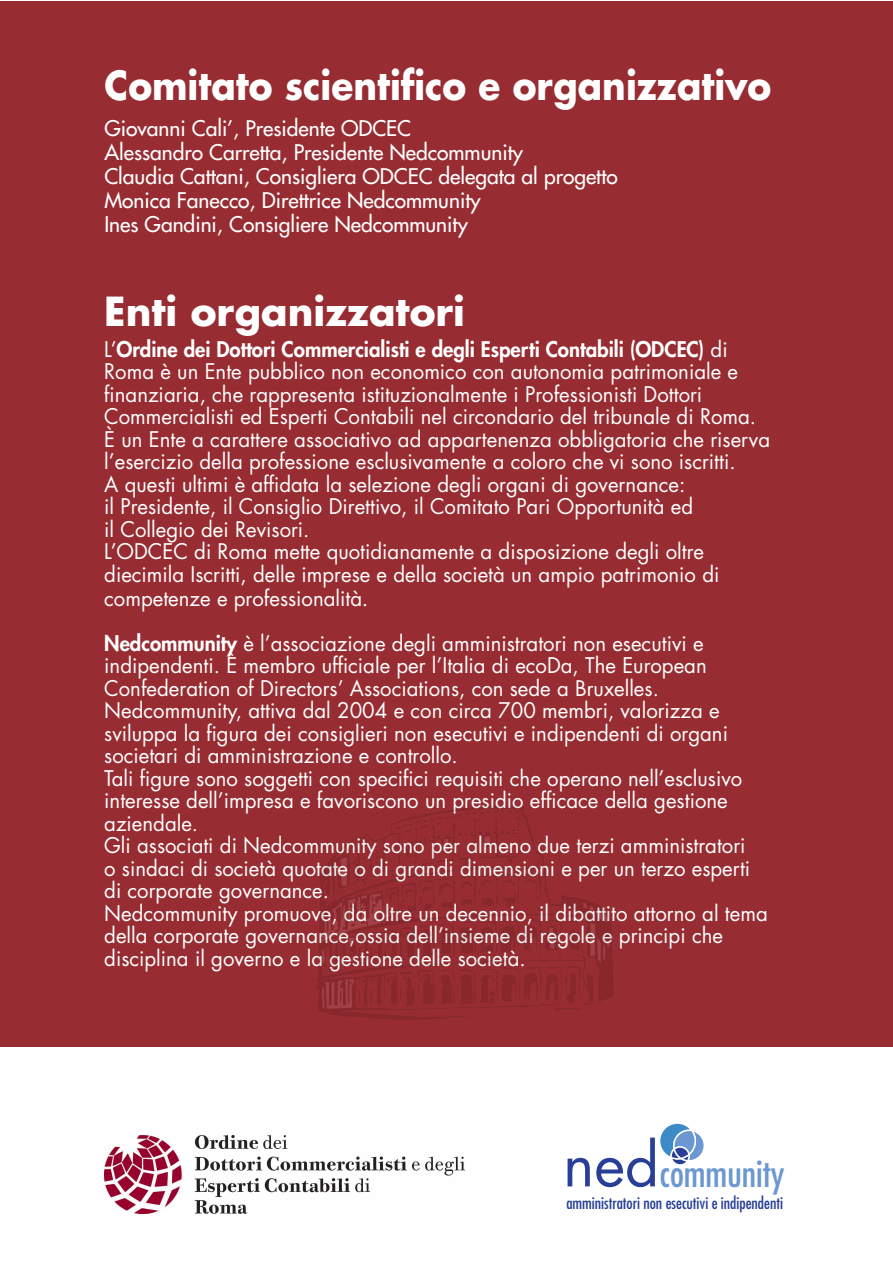
<style>
.page{position:relative;width:893px;height:1263px;background:#fff}
.page>*{position:absolute;margin:0;border:0;box-sizing:border-box;transform-origin:0 0}
.t1{font:59.1px "Futura Std";color:#283e97}
.t2{font:700 39px "Futura Std";color:#fff;scale:.92 1}
.t3{font:700 39px "Futura Std";color:#fff}
.t4{font:condensed 36.9px "Futura Std";color:#6b98d0}
.t5{font:21px/22.5px "Futura Std";color:#fff}
.t6{font:500 21px/24px "Futura Std";color:#fff}
.t7{font:800 19.5px "Futura Std";color:#fff;scale:.92 1}
.t8{font:condensed 16.35px "Futura Std";color:#283e97}
.s1{font-weight:800}
.s2{font-weight:500}
</style>
<div class="page">
<div style="left:0;top:1px;width:893px;height:1046px;background:#972d32"></div>
<img style="left:105px;top:1136px;width:360px;height:77px">
<svg style="left:660px;top:1123px;width:44px;height:42px"></svg>
<img style="left:316px;top:806px;width:298px;height:213px">
<h2 class="t2" style="left:105px;top:59px;width:726px">Comitato scientifico e organizzativo</h2>
<p class="t6" style="left:104px;top:116px;width:515px">Giovanni Cali’, Presidente ODCEC<br>Alessandro Carretta, Presidente Nedcommunity<br>Claudia Cattani, Consigliera ODCEC delegata al progetto Monica Fanecco, Direttrice Nedcommunity<br>Ines Gandini, Consigliere Nedcommunity</p>
<h2 class="t3" style="left:104px;top:285px;width:362px">Enti organizzatori</h2>
<p class="t5" style="left:104px;top:338px;width:667px">L’<span class="s1">Ordine dei Dottori Commercialisti e degli Esperti Contabili (ODCEC)</span> di Roma è un Ente pubblico non economico con autonomia patrimoniale e finanziaria, che rappresenta istituzionalmente i Professionisti Dottori Commercialisti ed Esperti Contabili nel circondario del tribunale di Roma.<br>È un Ente a carattere associativo ad appartenenza obbligatoria che riserva l’esercizio della professione esclusivamente a coloro che vi sono iscritti.<br>A questi ultimi è affidata la selezione degli organi di governance:<br>il Presidente, il Consiglio Direttivo, il Comitato Pari Opportunità ed<br>il Collegio dei Revisori.<br>L’ODCEC di Roma mette quotidianamente a disposizione degli oltre diecimila Iscritti, delle imprese e della società un ampio patrimonio di competenze e professionalità<span class="s2">.</span></p>
<p class="t5" style="left:104px;top:632px;width:665px"><span class="s1">Nedcommunity</span> è l’associazione degli amministratori non esecutivi e indipendenti. È membro ufficiale per l’Italia di ecoDa, The European Confederation of Directors’ Associations, con sede a Bruxelles.<br>Nedcommunity, attiva dal 2004 e con circa 700 membri, valorizza e sviluppa la figura dei consiglieri non esecutivi e indipendenti di organi societari di amministrazione e controllo.<br>Tali figure sono soggetti con specifici requisiti che operano nell’esclusivo interesse dell’impresa e favoriscono un presidio efficace della gestione aziendale.<br>Gli associati di Nedcommunity sono per almeno due terzi amministratori<br>o sindaci di società quotate o di grandi dimensioni e per un terzo esperti di corporate governance.<br>Nedcommunity promuove, da oltre un decennio, il dibattito attorno al tema della corporate governance,ossia dell’insieme di regole e principi che disciplina il governo e la gestione delle società.</p>
<p class="t7" style="left:307px;top:753px;width:277px">mailto:segreteria@odcec.roma.it</p>
<h1 class="t1" style="left:563px;top:1127px;width:98px">ned</h1>
<h3 class="t4" style="left:660px;top:1151px;width:126px">community</h3>
<p class="t8" style="left:566px;top:1193px;width:218px">amministratori non esecutivi e indipendenti</p>
</div>
